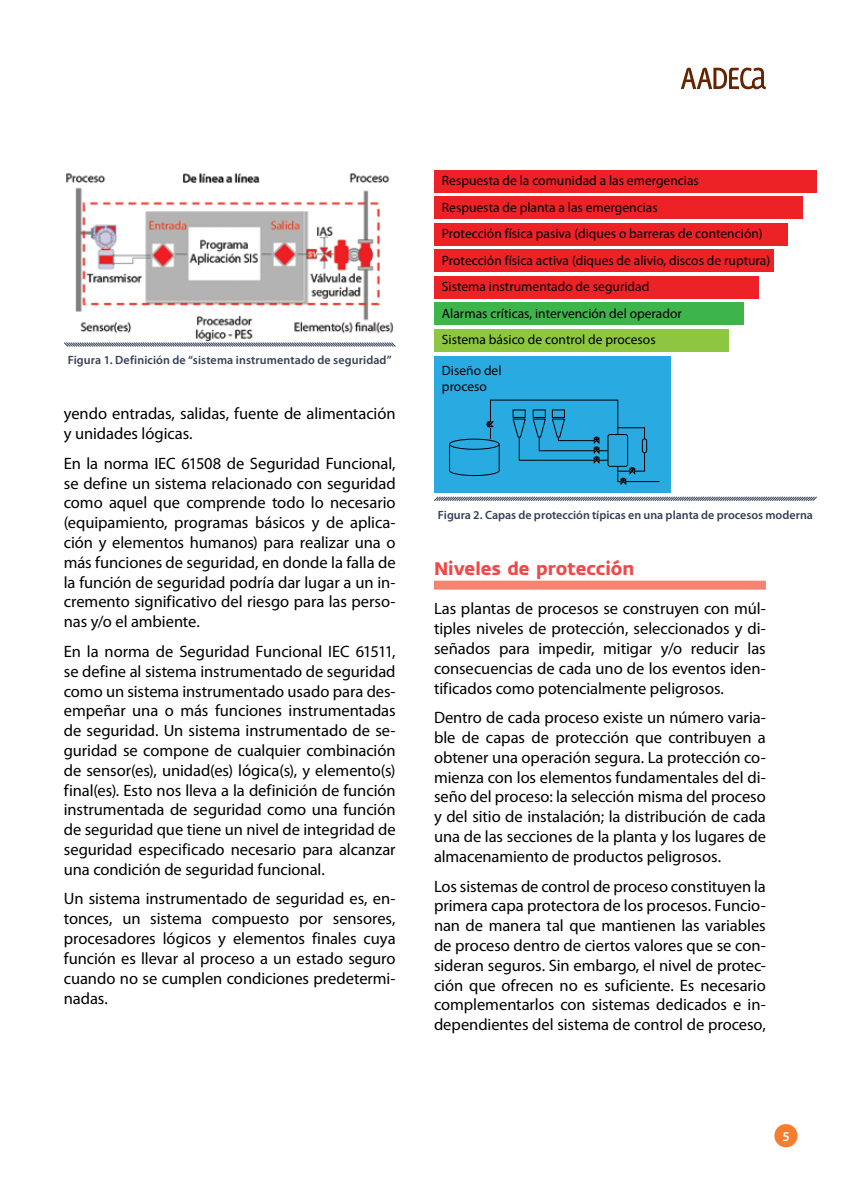
<style>
.page{position:relative;width:851px;height:1191px;background:#fff}
.page>*{position:absolute;margin:0;border:0;box-sizing:border-box;transform-origin:0 0}
.t1{font:700 18px "Fedra Sans";color:#ef4949}
.t2{font:16.5px/19.8px "Myriad Pro";letter-spacing:-.005em;color:#000;text-align:justify}
.t3{font:13.5px/26.5px "Myriad Pro";color:#010101}
.t4{font:600 13.5px "Myriad Pro";color:#fff}
.t5{font:600 12px "Myriad Pro";letter-spacing:.005em;color:#353f56}
</style>
<div class="page">
<div style="left:774px;top:1124px;width:23px;height:23px;background:#f47d30;border-radius:50%"></div>
<svg style="left:680px;top:68px;width:85px;height:21px"></svg>
<div style="left:434px;top:580px;width:331px;height:9px;background:#f48372"></div>
<img style="left:66px;top:173px;width:328px;height:168px">
<svg style="left:64px;top:341px;width:332px;height:6px"></svg>
<div style="left:434px;top:356px;width:236px;height:136px;background:#29aae1"></div>
<div style="left:434px;top:170px;width:382px;height:22px;background:#ec2227"></div>
<div style="left:434px;top:197px;width:368px;height:22px;background:#ec2227"></div>
<div style="left:434px;top:223px;width:353px;height:22px;background:#ec2227"></div>
<div style="left:434px;top:250px;width:339px;height:22px;background:#ec2227"></div>
<div style="left:434px;top:276px;width:324px;height:22px;background:#ec2227"></div>
<div style="left:434px;top:303px;width:309px;height:22px;background:#3db54a"></div>
<div style="left:434px;top:329px;width:294px;height:22px;background:#8ec641"></div>
<div style="left:642px;top:438px;width:5px;height:15px;border:1px solid #010101;border-radius:2px"></div>
<hr style="left:625px;top:481px;width:34px;height:1px;background:#010101">
<svg style="left:449px;top:399px;width:196px;height:86px"></svg>
<svg style="left:434px;top:496px;width:383px;height:5px;background:#9ca0ac"></svg>
<p class="t5" style="left:68px;top:353px;width:325px">Figura 1. Definición de “sistema instrumentado de seguridad”</p>
<p class="t2" style="left:64px;top:404px;width:333px">yendo entradas, salidas, fuente de alimentación y unidades lógicas.</p>
<p class="t2" style="left:64px;top:453px;width:333px">En la norma IEC 61508 de Seguridad Funcional, se define un sistema relacionado con seguridad como aquel que comprende todo lo necesario (equipamiento, programas básicos y de aplica&shy;ción y elementos humanos) para realizar una o más funciones de seguridad, en donde la falla de la función de seguridad podría dar lugar a un in&shy;cremento significativo del riesgo para las perso&shy;nas y/o el ambiente.</p>
<p class="t2" style="left:64px;top:642px;width:333px">En la norma de Seguridad Funcional IEC 61511, se define al sistema instrumentado de seguridad como un sistema instrumentado usado para des&shy;empeñar una o más funciones instrumentadas de seguridad. Un sistema instrumentado de se&shy;guridad se compone de cualquier combinación de sensor(es), unidad(es) lógica(s), y elemento(s) final(es). Esto nos lleva a la definición de función instrumentada de seguridad como una función de seguridad que tiene un nivel de integridad de seguridad especificado necesario para alcanzar una condición de seguridad funcional.</p>
<p class="t2" style="left:64px;top:889px;width:333px">Un sistema instrumentado de seguridad es, en&shy;tonces, un sistema compuesto por sensores, procesadores lógicos y elementos finales cuya función es llevar al proceso a un estado seguro cuando no se cumplen condiciones predetermi&shy;nadas.</p>
<p class="t3" style="left:442px;top:168px;width:330px">Respuesta de la comunidad a las emergencias<br>Respuesta de planta a las emergencias<br>Protección física pasiva (diques o barreras de contención)<br>Protección física activa (diques de alivio, discos de ruptura)<br>Sistema instrumentado de seguridad<br>Alarmas críticas, intervención del operador<br>Sistema básico de control de procesos</p>
<p class="t3" style="left:442px;top:363px;width:61px;line-height:16.2px">Diseño del proceso</p>
<p class="t5" style="left:438px;top:508px;width:376px">Figura 2. Capas de protección típicas en una planta de procesos moderna</p>
<p class="t1" style="left:434px;top:557px;width:202px">Niveles de protección</p>
<p class="t2" style="left:434px;top:599px;width:333px">Las plantas de procesos se construyen con múl&shy;tiples niveles de protección, seleccionados y di&shy;señados para impedir, mitigar y/o reducir las consecuencias de cada uno de los eventos iden&shy;tificados como potencialmente peligrosos.</p>
<p class="t2" style="left:434px;top:708px;width:333px">Dentro de cada proceso existe un número varia&shy;ble de capas de protección que contribuyen a obtener una operación segura. La protección co&shy;mienza con los elementos fundamentales del di&shy;seño del proceso: la selección misma del proceso y del sitio de instalación; la distribución de cada una de las secciones de la planta y los lugares de almacenamiento de productos peligrosos.</p>
<p class="t2" style="left:434px;top:876px;width:333px">Los sistemas de control de proceso constituyen la primera capa protectora de los procesos. Funcio&shy;nan de manera tal que mantienen las variables de proceso dentro de ciertos valores que se con&shy;sideran seguros. Sin embargo, el nivel de protec&shy;ción que ofrecen no es suficiente. Es necesario complementarlos con sistemas dedicados e in&shy;dependientes del sistema de control de proceso,</p>
<p class="t4" style="left:782px;top:1128px;width:9px">5</p>
</div>
